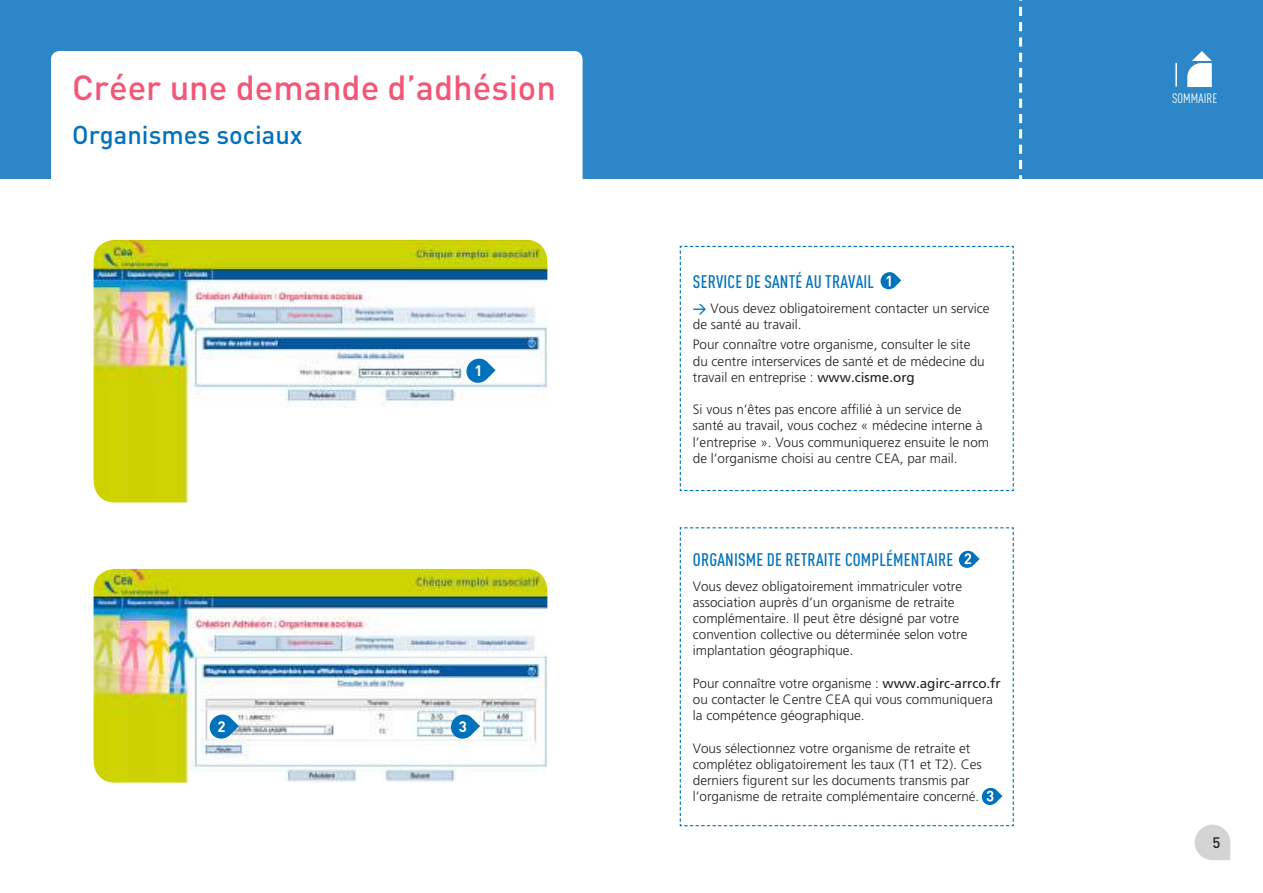
<style>
.page{position:relative;width:1263px;height:893px;background:#fff}
.page>*{position:absolute;margin:0;border:0;box-sizing:border-box;transform-origin:0 0}
.t1{font:500 34.5px "DINOT";color:#f45677}
.t2{font:500 25.5px "DINOT";color:#0072bc}
.t3{font:500 condensed 18px "DINOT";letter-spacing:.01em;color:#0072bc}
.t4{font:700 15px "DINOT";color:#fff}
.t5{font:500 15px "DINOT";color:#241f1f}
.t6{font:300 13.5px/16.2px "Frutiger LT Std";color:#241f1f}
.t7{font:condensed 13.5px "DINOT";letter-spacing:.01em;color:#fff}
.s1{font-family:"DINOT";font-weight:500;color:#0072bc}
.s2{font-weight:400}
</style>
<div class="page">
<div style="left:0;top:0;width:1263px;height:179px;background:#2c86c7"></div>
<svg style="left:1195px;top:825px;width:35px;height:35px"></svg>
<hr style="left:1175px;top:63px;width:2px;height:24px;background:#fff">
<svg style="left:1187px;top:51px;width:25px;height:36px"></svg>
<div style="left:51px;top:51px;width:532px;height:142px;background:#fff;border-radius:9px"></div>
<svg style="left:1019px;top:0;width:3px;height:179px"></svg>
<img style="left:94px;top:240px;width:453px;height:262px">
<img style="left:94px;top:569px;width:453px;height:214px">
<svg style="left:466px;top:359px;width:30px;height:24px"></svg>
<svg style="left:210px;top:714px;width:29px;height:25px"></svg>
<svg style="left:451px;top:714px;width:29px;height:25px"></svg>
<svg style="left:680px;top:246px;width:334px;height:245px"></svg>
<svg style="left:680px;top:527px;width:334px;height:299px"></svg>
<h1 class="t1" style="left:72px;top:66px;width:485px">Créer une demande d’adhésion</h1>
<h2 class="t2" style="left:72px;top:118px;width:232px">Organismes sociaux</h2>
<p class="t4" style="left:474px;top:361px;width:10px">1</p>
<p class="t4" style="left:218px;top:717px;width:10px">2</p>
<p class="t4" style="left:459px;top:717px;width:10px">3</p>
<h3 class="t3" style="left:693px;top:271px;width:183px">SERVICE DE SANTÉ AU TRAVAIL</h3>
<p class="t6" style="left:693px;top:300px;width:298px"><span class="s1">→</span> Vous devez obligatoirement contacter un service de santé au travail.</p>
<p class="t6" style="left:693px;top:337px;width:293px">Pour connaître votre organisme, consulter le site du centre interservices de santé et de médecine du travail en entreprise : <span class="s2">www.cisme.org</span></p>
<p class="t6" style="left:693px;top:402px;width:298px">Si vous n’êtes pas encore affilié à un service de santé au travail, vous cochez « médecine interne à l’entreprise ». Vous communiquerez ensuite le nom de l’organisme choisi au centre CEA, par mail.</p>
<h3 class="t3" style="left:693px;top:549px;width:262px">ORGANISME DE RETRAITE COMPLÉMENTAIRE</h3>
<p class="t6" style="left:693px;top:578px;width:276px">Vous devez obligatoirement immatriculer votre association auprès d’un organisme de retraite complémentaire. Il peut être désigné par votre convention collective ou déterminée selon votre implantation géographique.</p>
<p class="t6" style="left:693px;top:675px;width:309px">Pour connaître votre organisme : <span class="s2">www.agirc-arrco.fr </span>ou contacter le Centre CEA qui vous communiquera la compétence géographique.</p>
<p class="t6" style="left:693px;top:740px;width:290px">Vous sélectionnez votre organisme de retraite et complétez obligatoirement les taux (T1 et T2). Ces derniers figurent sur les documents transmis par l’organisme de retraite complémentaire concerné.</p>
<p class="t7" style="left:1172px;top:90px;width:47px">SOMMAIRE</p>
<p class="t5" style="left:1212px;top:833px;width:9px">5</p>
</div>
